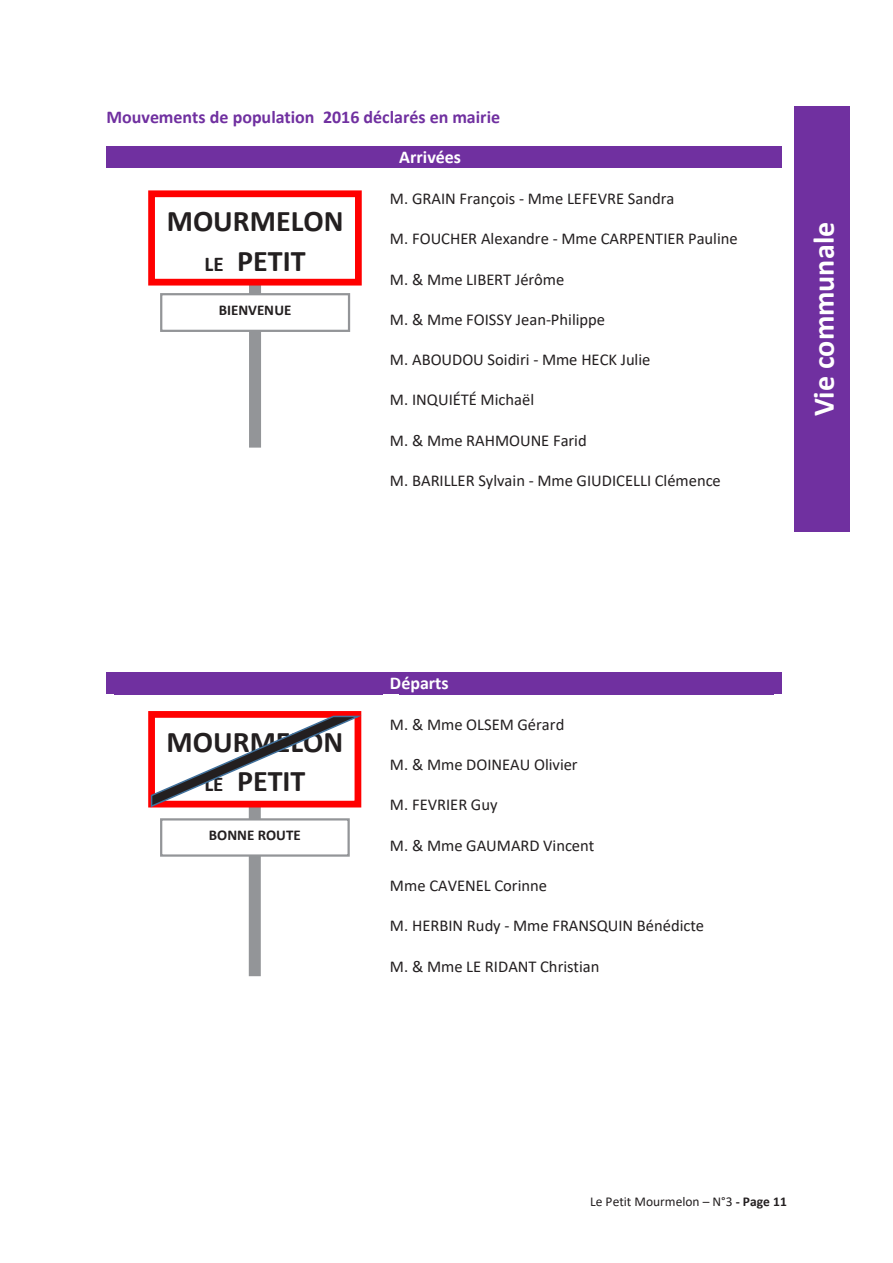
<style>
.page{position:relative;width:893px;height:1263px;background:#fff}
.page>*{position:absolute;margin:0;border:0;box-sizing:border-box;transform-origin:0 0}
.t1{font:700 30px/39.6px "Calibri";color:#231f20;text-align:center}
.t2{font:700 30px "Calibri";color:#fff}
.t3{font:700 18px "Calibri";color:#7030a0}
.t4{font:700 18px "Calibri";color:#fff}
.t5{font:16.5px "Calibri";color:#231f20}
.t6{font:700 15px "Calibri";color:#231f20}
.t7{font:13.5px "Calibri";color:#231f20}
.s1{font-size:21px}
.s2{font-weight:700}
</style>
<div class="page">
<div style="left:794px;top:107px;width:56px;height:425px;background:#7030a0"></div>
<div style="left:106px;top:146px;width:285px;height:22px;background:#7030a0"></div>
<div style="left:391px;top:146px;width:390px;height:22px;background:#7030a0"></div>
<div style="left:106px;top:672px;width:285px;height:22px;background:#7030a0"></div>
<div style="left:391px;top:672px;width:390px;height:22px;background:#7030a0"></div>
<div style="left:250px;top:194px;width:10px;height:253px;background:#939598"></div>
<div style="left:249px;top:193px;width:12px;height:255px;border:2px solid #939598"></div>
<div style="left:152px;top:194px;width:206px;height:88px;background:#fff"></div>
<div style="left:148px;top:190px;width:214px;height:96px;border:7px solid #f00"></div>
<img style="left:155px;top:203px;width:200px;height:70px">
<div style="left:161px;top:294px;width:188px;height:37px;background:#fff"></div>
<div style="left:160px;top:293px;width:190px;height:39px;border:2px solid #939598"></div>
<img style="left:162px;top:301px;width:186px;height:23px">
<div style="left:250px;top:718px;width:10px;height:257px;background:#939598"></div>
<div style="left:249px;top:718px;width:12px;height:258px;border:2px solid #939598"></div>
<div style="left:148px;top:711px;width:213px;height:96px;border:7px solid #f00"></div>
<svg style="left:150px;top:715px;width:212px;height:93px"></svg>
<div style="left:161px;top:819px;width:188px;height:36px;background:#fff"></div>
<div style="left:160px;top:818px;width:190px;height:39px;border:2px solid #939598"></div>
<p class="t3" style="left:106px;top:105px;width:395px">Mouvements de population 2016 déclarés en mairie</p>
<p class="t4" style="left:399px;top:145px;width:63px">Arrivées</p>
<p class="t5" style="left:390px;top:187px;width:286px">M. GRAIN François - Mme LEFEVRE Sandra</p>
<p class="t5" style="left:390px;top:227px;width:349px">M. FOUCHER Alexandre - Mme CARPENTIER Pauline</p>
<p class="t5" style="left:390px;top:268px;width:176px">M. &amp; Mme LIBERT Jérôme</p>
<p class="t5" style="left:390px;top:308px;width:217px">M. &amp; Mme FOISSY Jean-Philippe</p>
<p class="t5" style="left:390px;top:348px;width:262px">M. ABOUDOU Soidiri - Mme HECK Julie</p>
<p class="t5" style="left:390px;top:388px;width:146px">M. INQUIÉTÉ Michaël</p>
<p class="t5" style="left:390px;top:429px;width:198px">M. &amp; Mme RAHMOUNE Farid</p>
<p class="t5" style="left:390px;top:469px;width:332px">M. BARILLER Sylvain - Mme GIUDICELLI Clémence</p>
<p class="t1" style="left:167px;top:201px;width:178px">MOURMELON<br><span class="s1">LE</span> PETIT</p>
<p class="t6" style="left:219px;top:299px;width:74px">BIENVENUE</p>
<p class="t1" style="left:167px;top:721px;width:178px">MOURMELON<br><span class="s1">LE</span> PETIT</p>
<p class="t6" style="left:209px;top:825px;width:94px">BONNE ROUTE</p>
<p class="t4" style="left:390px;top:670px;width:60px">Départs</p>
<p class="t5" style="left:390px;top:713px;width:176px">M. &amp; Mme OLSEM Gérard</p>
<p class="t5" style="left:390px;top:753px;width:189px">M. &amp; Mme DOINEAU Olivier</p>
<p class="t5" style="left:390px;top:793px;width:109px">M. FEVRIER Guy</p>
<p class="t5" style="left:390px;top:833px;width:206px">M. &amp; Mme GAUMARD Vincent</p>
<p class="t5" style="left:390px;top:874px;width:159px">Mme CAVENEL Corinne</p>
<p class="t5" style="left:390px;top:914px;width:316px">M. HERBIN Rudy - Mme FRANSQUIN Bénédicte</p>
<p class="t5" style="left:390px;top:955px;width:211px">M. &amp; Mme LE RIDANT Christian</p>
<p class="t2" style="left:803px;top:416px;width:196px;rotate:-90deg">Vie communale</p>
<p class="t7" style="left:590px;top:1192px;width:198px">Le Petit Mourmelon – N°3 <span class="s2">- Page 11</span></p>
</div>
